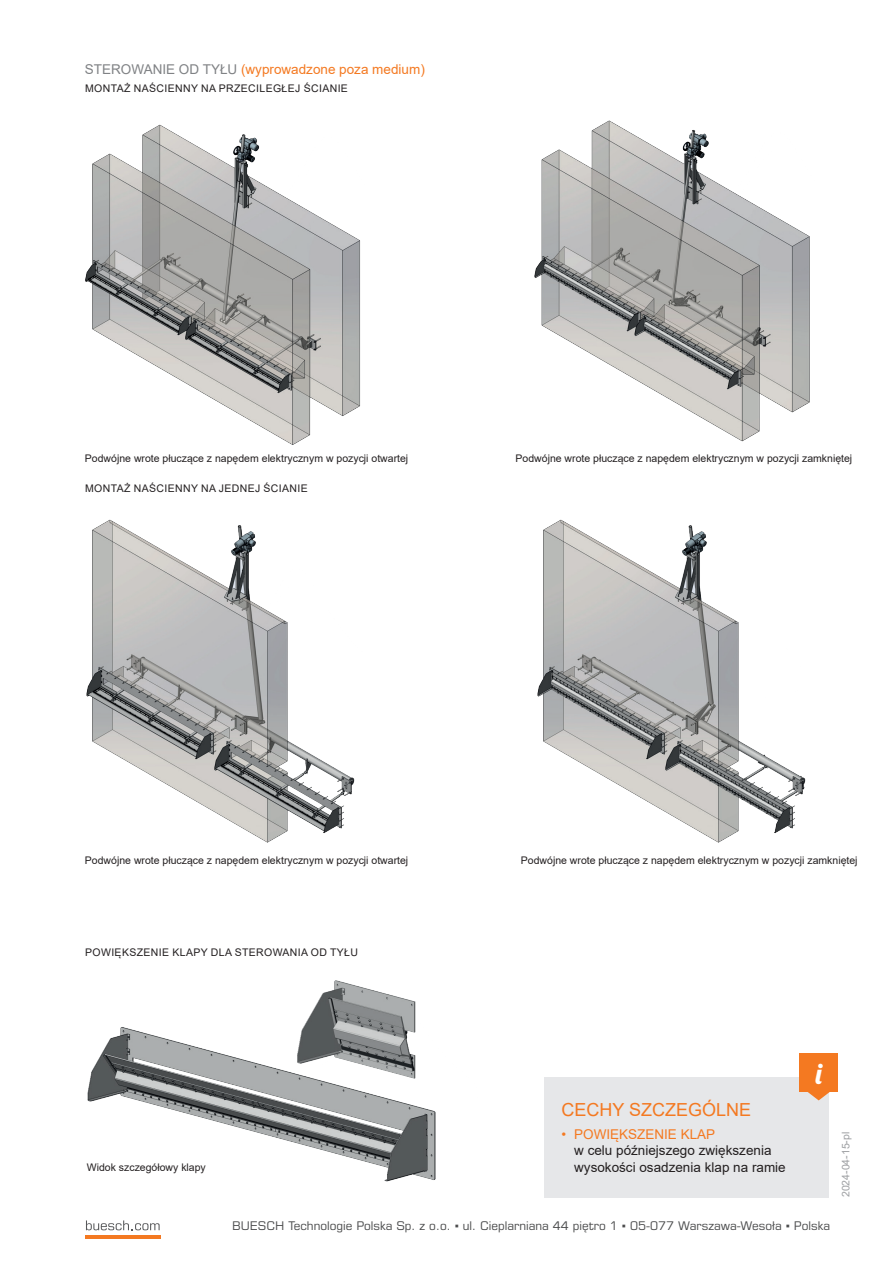
<style>
.page{position:relative;width:893px;height:1263px;background:#fff}
.page>*{position:absolute;margin:0;border:0;box-sizing:border-box;transform-origin:0 0}
.t1{font:28.5px "Lobster";color:#fff}
.t2{font:18px "Arial";color:#f47921}
.t3{font:13.5px "Arial";color:#f47921}
.t4{font:13.5px/16.5px "Arial";color:#231f20}
.t5{font:12px "Eurostile LT Pro";color:#4b4c4d}
.t6{font:10.5px "Arial";color:#231f20}
.t7{font:10.5px "Arial";letter-spacing:.035em;color:#231f20}
.t8{font:10.5px "Arial";color:#9d9fa2}
.s1{color:#808285}
.s2{font-family:"Arial"}
</style>
<div class="page">
<img style="left:85px;top:124px;width:275px;height:321px">
<img style="left:535px;top:120px;width:275px;height:322px">
<svg style="left:86px;top:1220px;width:74px;height:10px"></svg>
<hr style="left:85px;top:1236px;width:75px;height:3px;background:#f47921">
<img style="left:86px;top:519px;width:269px;height:324px">
<img style="left:537px;top:519px;width:269px;height:324px">
<img style="left:311px;top:980px;width:105px;height:33px">
<img style="left:87px;top:1013px;width:349px;height:169px">
<div style="left:544px;top:1077px;width:285px;height:120px;background:#e6e7e9"></div>
<svg style="left:807px;top:1091px;width:24px;height:9px"></svg>
<div style="left:799px;top:1053px;width:39px;height:38px;background:#f47921"></div>
<p class="t3" style="left:85px;top:60px;width:341px"><span class="s1">STEROWANIE OD TYŁU</span> (wyprowadzone poza medium)</p>
<p class="t7" style="left:85px;top:81px;width:264px">MONTAŻ NAŚCIENNY NA PRZECILEGŁEJ ŚCIANIE</p>
<p class="t6" style="left:85px;top:451px;width:325px">Podwójne wrote płuczące z napędem elektrycznym w pozycji otwartej</p>
<p class="t6" style="left:516px;top:451px;width:338px">Podwójne wrote płuczące z napędem elektrycznym w pozycji zamkniętej</p>
<p class="t7" style="left:85px;top:481px;width:224px">MONTAŻ NAŚCIENNY NA JEDNEJ ŚCIANIE</p>
<p class="t6" style="left:85px;top:853px;width:325px">Podwójne wrote płuczące z napędem elektrycznym w pozycji otwartej</p>
<p class="t6" style="left:521px;top:853px;width:338px">Podwójne wrote płuczące z napędem elektrycznym w pozycji zamkniętej</p>
<p class="t7" style="left:85px;top:945px;width:274px">POWIĘKSZENIE KLAPY DLA STEROWANIA OD TYŁU</p>
<p class="t6" style="left:87px;top:1159px;width:121px">Widok szczegółowy klapy</p>
<h2 class="t2" style="left:561px;top:1097px;width:191px">CECHY SZCZEGÓLNE</h2>
<p class="t3" style="left:561px;top:1124px;width:155px">• POWIĘKSZENIE KLAP</p>
<p class="t4" style="left:574px;top:1142px;width:213px">w celu późniejszego zwiększenia wysokości osadzenia klap na ramie</p>
<h1 class="t1" style="left:816px;top:1055px;width:7px">i</h1>
<p class="t5" style="left:232px;top:1219px;width:599px">BUESCH Technologie Polska Sp. z o.o. <span class="s2">▪</span> ul. Cieplarniana 44 piętro 1 <span class="s2">▪</span> 05-077 Warszawa-Wesoła <span class="s2">▪</span> Polska</p>
<p class="t8" style="left:839px;top:1197px;width:67px;rotate:-90deg">2024-04-15-pl</p>
</div>
